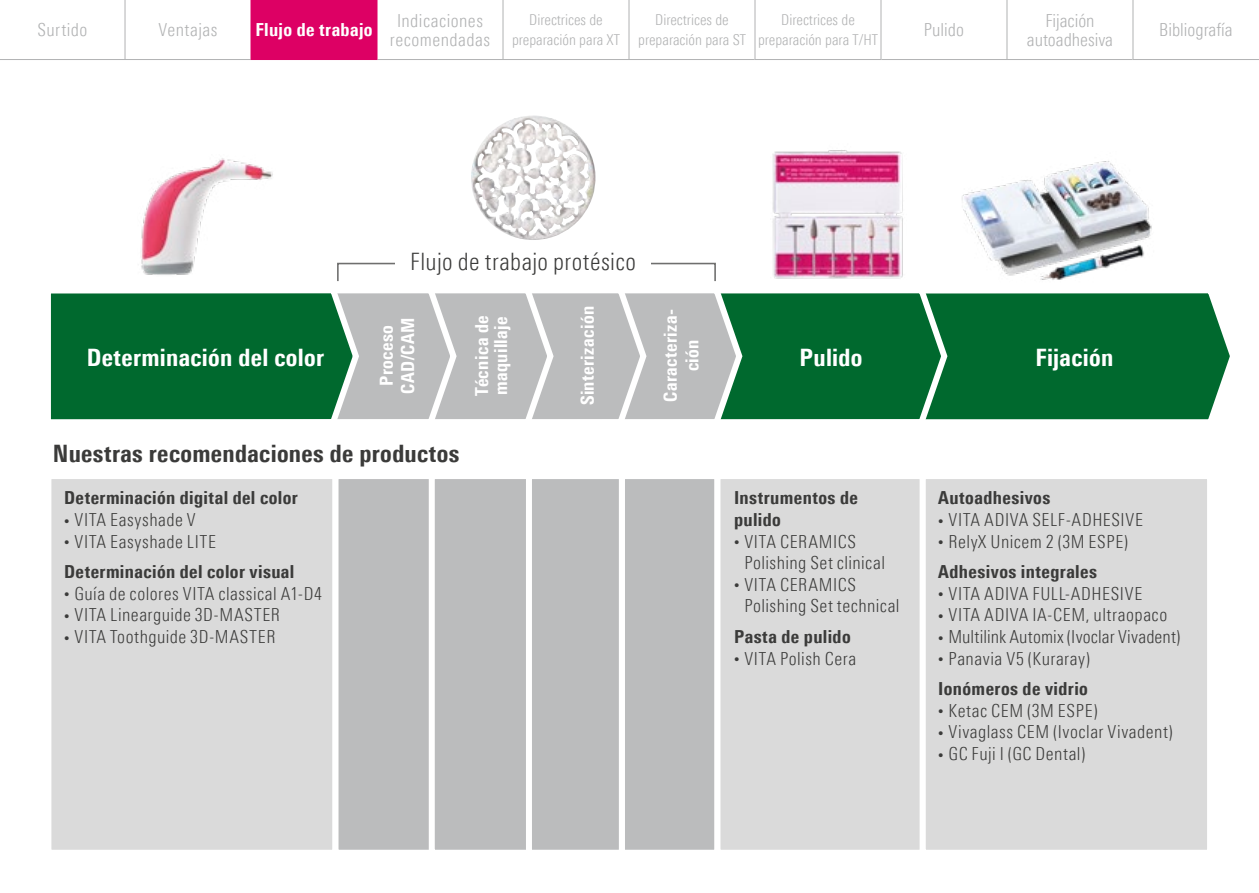
<style>
.page{position:relative;width:1259px;height:893px;background:#fff}
.page>*{position:absolute;margin:0;border:0;box-sizing:border-box;transform-origin:0 0}
.t1{font:800 condensed 24px "Univers Next Pro";letter-spacing:.015em;color:#fff}
.t2{font:800 condensed 24px "Univers Next Pro";letter-spacing:.015em;color:#3b3b3a}
.t3{font:300 condensed 24px "Univers Next Pro";letter-spacing:.015em;color:#3b3b3a}
.t4{font:300 condensed 18px/21.6px "Univers Next Pro";letter-spacing:.03em;color:#3b3b3a}
.t5{font:800 condensed 18px/30.6px "Univers Next Pro";letter-spacing:.02em;color:#3b3b3a}
.t6{font:300 condensed 18px/19.5px "Univers Next Pro";letter-spacing:.01em;color:#b1b2b3;text-align:center}
.t7{font:800 condensed 18px/21.6px "Univers Next Pro";letter-spacing:.025em;color:#fff;text-align:center}
.t8{font:300 condensed 18px "Univers Next Pro";letter-spacing:.005em;color:#3b3b3a}
.t9{font:300 condensed 15px/19.5px "Univers Next Pro";color:#b1b2b3;text-align:center}
.s1{font-size:10.8px}
.s2{font-weight:300;font-size:10.8px}
.s3{font-weight:300}
.s4{font-weight:800}
</style>
<div class="page">
<img style="left:962px;top:161px;width:190px;height:119px">
<div style="left:45px;top:473px;width:293px;height:383px;background:#dadada;border:6px solid #fff"></div>
<div style="left:332px;top:473px;width:103px;height:383px;background:#bbbcbd;border:6px solid #fff"></div>
<div style="left:429px;top:473px;width:103px;height:383px;background:#bbbcbd;border:6px solid #fff"></div>
<div style="left:619px;top:473px;width:101px;height:383px;background:#bbbcbd;border:6px solid #fff"></div>
<div style="left:526px;top:473px;width:99px;height:383px;background:#bbbcbd;border:6px solid #fff"></div>
<div style="left:714px;top:473px;width:211px;height:383px;background:#dadada;border:6px solid #fff"></div>
<div style="left:919px;top:473px;width:294px;height:383px;background:#dadada;border:6px solid #fff"></div>
<svg style="left:651px;top:262px;width:65px;height:20px"></svg>
<svg style="left:337px;top:262px;width:58px;height:20px"></svg>
<img style="left:141px;top:158px;width:132px;height:117px">
<img style="left:772px;top:150px;width:131px;height:129px">
<svg style="left:362px;top:293px;width:868px;height:127px;background:#589272"></svg>
<svg style="left:50px;top:293px;width:312px;height:127px;background:#11723c"></svg>
<img style="left:471px;top:116px;width:125px;height:124px">
<div style="left:251px;top:0;width:126px;height:60px;background:#dd0064"></div>
<hr style="left:502px;top:0;width:1px;height:59px;background:#b1b2b3">
<hr style="left:628px;top:0;width:1px;height:59px;background:#b1b2b3">
<hr style="left:1006px;top:0;width:1px;height:59px;background:#b1b2b3">
<hr style="left:125px;top:59px;width:125px;height:1px;background:#b1b2b3">
<hr style="left:377px;top:59px;width:126px;height:1px;background:#b1b2b3">
<hr style="left:503px;top:59px;width:126px;height:1px;background:#b1b2b3">
<hr style="left:629px;top:59px;width:125px;height:1px;background:#b1b2b3">
<hr style="left:881px;top:59px;width:126px;height:1px;background:#b1b2b3">
<hr style="left:1007px;top:59px;width:125px;height:1px;background:#b1b2b3">
<hr style="left:124px;top:0;width:1px;height:59px;background:#b1b2b3">
<hr style="left:0;top:59px;width:125px;height:1px;background:#b1b2b3">
<hr style="left:1132px;top:0;width:1px;height:59px;background:#b1b2b3">
<hr style="left:1132px;top:59px;width:127px;height:1px;background:#b1b2b3">
<hr style="left:754px;top:0;width:1px;height:59px;background:#b1b2b3">
<hr style="left:880px;top:0;width:1px;height:59px;background:#b1b2b3">
<hr style="left:754px;top:59px;width:127px;height:1px;background:#b1b2b3">
<hr style="left:250px;top:0;width:1px;height:59px;background:#dd0064">
<hr style="left:250px;top:59px;width:127px;height:1px;background:#dd0064">
<p class="t6" style="left:37px;top:20px;width:52px">Surtido</p>
<p class="t6" style="left:158px;top:20px;width:61px">Ventajas</p>
<p class="t7" style="left:255px;top:19px;width:119px">Flujo de trabajo</p>
<p class="t6" style="left:390px;top:10px;width:102px">Indicaciones recomendadas</p>
<p class="t9" style="left:512px;top:10px;width:109px">Directrices de preparación para XT</p>
<p class="t9" style="left:638px;top:10px;width:109px">Directrices de preparación para ST</p>
<p class="t9" style="left:758px;top:10px;width:121px">Directrices de preparación para T/HT</p>
<p class="t6" style="left:924px;top:20px;width:42px">Pulido</p>
<p class="t6" style="left:1026px;top:10px;width:88px">Fijación autoadhesiva</p>
<p class="t6" style="left:1159px;top:20px;width:75px">Bibliografía</p>
<h1 class="t1" style="left:87px;top:343px;width:239px">Determinación del color</h1>
<h1 class="t3" style="left:410px;top:248px;width:227px">Flujo de trabajo protésico</h1>
<p class="t7" style="left:375px;top:394px;width:78px;rotate:-90deg">Proceso<br>CAD/CAM</p>
<p class="t7" style="left:472px;top:396px;width:82px;line-height:18.9px;text-align:left;rotate:-90deg">Técnica de maquillaje</p>
<p class="t7" style="left:576px;top:405px;width:101px;rotate:-90deg">Sinterización</p>
<p class="t7" style="left:659px;top:402px;width:94px;rotate:-90deg">Caracteriza&shy;ción</p>
<h1 class="t2" style="left:53px;top:439px;width:408px">Nuestras recomendaciones de productos</h1>
<p class="t5" style="left:64px;top:483px;width:235px">Determinación digital del color</p>
<p class="t4" style="left:64px;top:509px;width:133px"><span class="s1">•</span> VITA Easyshade V</p>
<p class="t5" style="left:64px;top:526px;width:232px"><span class="s2">•</span> <span class="s3">VITA Easyshade LITE<br></span>Determinación del color visual</p>
<p class="t4" style="left:64px;top:583px;width:259px"><span class="s1">•</span> Guía de colores VITA classical A1-D4</p>
<p class="t4" style="left:64px;top:604px;width:217px"><span class="s1">•</span> VITA Linearguide 3D-MASTER</p>
<p class="t4" style="left:64px;top:626px;width:213px"><span class="s1">•</span> VITA Toothguide 3D-MASTER</p>
<h1 class="t1" style="left:799px;top:343px;width:64px">Pulido</h1>
<h1 class="t1" style="left:1035px;top:343px;width:79px">Fijación</h1>
<p class="t5" style="left:734px;top:487px;width:125px;line-height:21.6px">Instrumentos de pulido</p>
<p class="t4" style="left:744px;top:530px;width:142px;text-indent:-10px"><span class="s1">•</span> VITA CERAMICS<br>Polishing Set clinical</p>
<p class="t4" style="left:744px;top:574px;width:157px;text-indent:-10px"><span class="s1">•</span> VITA CERAMICS<br>Polishing Set technical</p>
<p class="t5" style="left:734px;top:621px;width:118px">Pasta de pulido</p>
<p class="t4" style="left:734px;top:647px;width:124px"><span class="s1">•</span> VITA Polish Cera</p>
<p class="t5" style="left:938px;top:483px;width:113px">Autoadhesivos</p>
<p class="t4" style="left:938px;top:509px;width:206px"><span class="s1">•</span> VITA ADIVA SELF-ADHESIVE</p>
<p class="t4" style="left:938px;top:526px;width:191px;line-height:30.6px"><span class="s1">•</span> RelyX Unicem 2 (3M ESPE)<br><span class="s4">Adhesivos integrales</span></p>
<p class="t4" style="left:938px;top:583px;width:206px"><span class="s1">•</span> VITA ADIVA FULL-ADHESIVE</p>
<p class="t4" style="left:938px;top:604px;width:230px"><span class="s1">•</span> VITA ADIVA IA-CEM, ultraopaco</p>
<p class="t8" style="left:938px;top:626px;width:244px"><span class="s1">•</span> Multilink Automix (Ivoclar Vivadent)</p>
<p class="t4" style="left:938px;top:643px;width:153px;line-height:30.6px"><span class="s1">•</span> Panavia V5 (Kuraray)<br><span class="s4">Ionómeros de vidrio</span></p>
<p class="t4" style="left:938px;top:700px;width:161px"><span class="s1">•</span> Ketac CEM (3M ESPE)</p>
<p class="t4" style="left:938px;top:721px;width:236px"><span class="s1">•</span> Vivaglass CEM (Ivoclar Vivadent)</p>
<p class="t4" style="left:938px;top:743px;width:148px"><span class="s1">•</span> GC Fuji I (GC Dental)</p>
</div>
